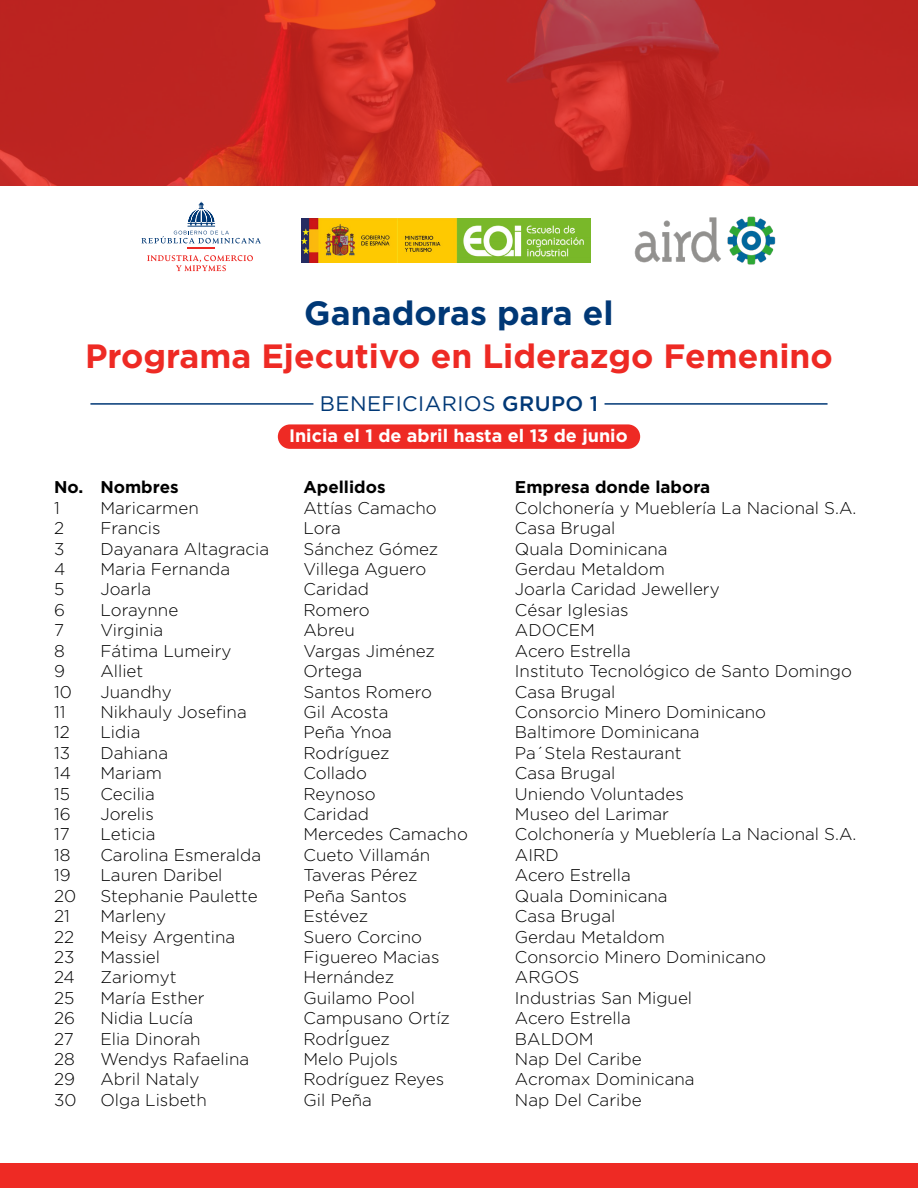
<style>
.page{position:relative;width:918px;height:1188px;background:#fff}
.page>*{position:absolute;margin:0;border:0;box-sizing:border-box;transform-origin:0 0}
.t1{font:700 33.6px "Gotham Pro";color:#ee2a24}
.t2{font:700 33.6px "Gotham Pro";color:#003876}
.t3{font:21px "Gotham Pro";letter-spacing:.02em;color:#003876}
.t4{font:700 18px "Gotham Pro";color:#fff}
.t5{font:300 16.95px/20.4px "Gotham Pro";color:#000}
.t6{font:700 16.95px "Gotham Pro";color:#000}
.s1{font-weight:500}
</style>
<div class="page">
<svg style="left:0;top:0;width:918px;height:186px;background:#c22924"></svg>
<div style="left:0;top:1164px;width:918px;height:24px;background:#ee2a24"></div>
<hr style="left:605px;top:403px;width:223px;height:2px;background:#003876">
<hr style="left:90px;top:403px;width:223px;height:2px;background:#003876">
<svg style="left:142px;top:201px;width:119px;height:48px"></svg>
<svg style="left:147px;top:255px;width:106px;height:16px"></svg>
<img style="left:634px;top:217px;width:142px;height:48px">
<img style="left:301px;top:219px;width:290px;height:43px">
<div style="left:278px;top:424px;width:362px;height:25px;background:#ee2a24;border-radius:12px"></div>
<h1 class="t2" style="left:304px;top:294px;width:311px">Ganadoras para el</h1>
<h1 class="t1" style="left:85px;top:336px;width:749px">Programa Ejecutivo en Liderazgo Femenino</h1>
<p class="t3" style="left:320px;top:392px;width:280px">BENEFICIARIOS <span class="s1">GRUPO 1</span></p>
<p class="t6" style="left:54px;top:478px;width:31px">No.</p>
<p class="t5" style="left:54px;top:498px;width:24px">1<br>2<br>3<br>4<br>5<br>6<br>7<br>8<br>9<br>10<br>11<br>12<br>13<br>14<br>15<br>16<br>17<br>18<br>19<br>20<br>21<br>22<br>23<br>24<br>25<br>26<br>27<br>28<br>29<br>30</p>
<p class="t6" style="left:100px;top:478px;width:80px">Nombres</p>
<p class="t5" style="left:100px;top:498px;width:170px">Maricarmen<br>Francis<br>Dayanara Altagracia<br>Maria Fernanda<br>Joarla<br>Loraynne<br>Virginia<br>Fátima Lumeiry<br>Alliet<br>Juandhy<br>Nikhauly Josefina<br>Lidia<br>Dahiana<br>Mariam<br>Cecilia<br>Jorelis<br>Leticia<br>Carolina Esmeralda<br>Lauren Daribel<br>Stephanie Paulette<br>Marleny<br>Meisy Argentina<br>Massiel<br>Zariomyt<br>María Esther<br>Nidia Lucía<br>Elia Dinorah<br>Wendys Rafaelina<br>Abril Nataly<br>Olga Lisbeth</p>
<p class="t4" style="left:289px;top:425px;width:340px">Inicia el 1 de abril hasta el 13 de junio</p>
<p class="t6" style="left:303px;top:478px;width:84px">Apellidos</p>
<p class="t5" style="left:303px;top:498px;width:166px">Attías Camacho<br>Lora<br>Sánchez Gómez<br>Villega Aguero<br>Caridad<br>Romero<br>Abreu<br>Vargas Jiménez<br>Ortega<br>Santos Romero<br>Gil Acosta<br>Peña Ynoa<br>Rodríguez<br>Collado<br>Reynoso<br>Caridad<br>Mercedes Camacho<br>Cueto Villamán<br>Taveras Pérez<br>Peña Santos<br>Estévez<br>Suero Corcino<br>Figuereo Macias<br>Hernández<br>Guilamo Pool<br>Campusano Ortíz<br>RodrÍguez<br>Melo Pujols<br>Rodríguez Reyes<br>Gil Peña</p>
<p class="t6" style="left:515px;top:478px;width:197px">Empresa donde labora</p>
<p class="t5" style="left:515px;top:498px;width:343px">Colchonería y Mueblería La Nacional S.A.<br>Casa Brugal<br>Quala Dominicana<br>Gerdau Metaldom<br>Joarla Caridad Jewellery<br>César Iglesias<br>ADOCEM<br>Acero Estrella<br>Instituto Tecnológico de Santo Domingo<br>Casa Brugal<br>Consorcio Minero Dominicano<br>Baltimore Dominicana<br>Pa´Stela Restaurant<br>Casa Brugal<br>Uniendo Voluntades<br>Museo del Larimar<br>Colchonería y Mueblería La Nacional S.A.<br>AIRD<br>Acero Estrella<br>Quala Dominicana<br>Casa Brugal<br>Gerdau Metaldom<br>Consorcio Minero Dominicano<br>ARGOS<br>Industrias San Miguel<br>Acero Estrella<br>BALDOM<br>Nap Del Caribe<br>Acromax Dominicana<br>Nap Del Caribe</p>
</div>
